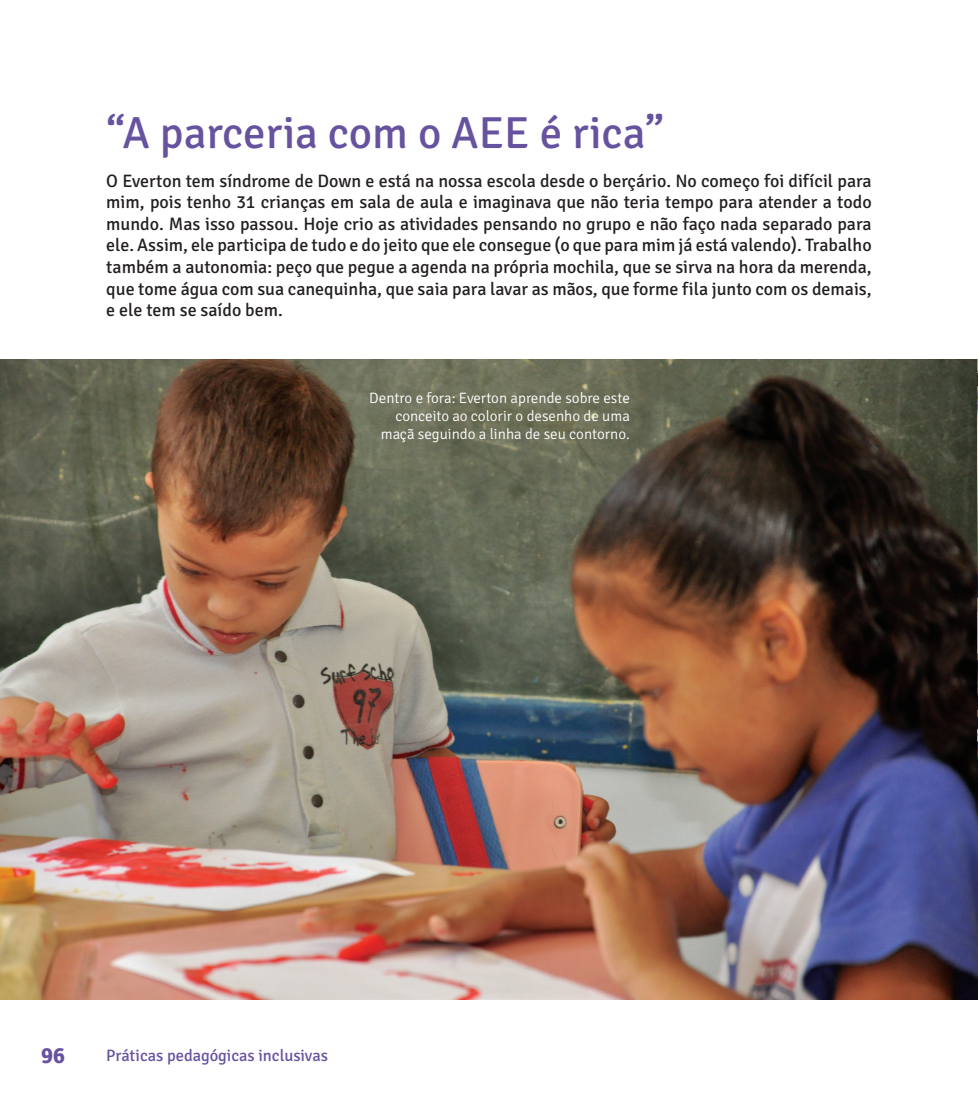
<style>
.page{position:relative;width:978px;height:1106px;background:#fff}
.page>*{position:absolute;margin:0;border:0;box-sizing:border-box;transform-origin:0 0}
.t1{font:45px "Signika";color:#67529f}
.t2{font:700 22.5px "Signika";color:#67529f}
.t3{font:18px/21.6px "Signika";color:#231f20;text-align:justify}
.t4{font:16.5px "Signika";color:#67529f}
.t5{font:300 15px/18px "Signika";color:#fff;text-align:right}
</style>
<div class="page">
<img style="left:0;top:359px;width:978px;height:640px">
<img style="left:977px;top:359px;width:1px;height:408px">
<p class="t1" style="left:106px;top:107px;width:559px">“A parceria com o AEE é rica”</p>
<p class="t3" style="left:106px;top:170px;width:767px">O Everton tem síndrome de Down e está na nossa escola desde o berçário. No começo foi difícil para mim, pois tenho 31 crianças em sala de aula e imaginava que não teria tempo para atender a todo mundo. Mas isso passou. Hoje crio as atividades pensando no grupo e não faço nada separado para ele. Assim, ele participa de tudo e do jeito que ele consegue (o que para mim já está valendo). Trabalho também a autonomia: peço que pegue a agenda na própria mochila, que se sirva na hora da merenda, que tome água com sua canequinha, que saia para lavar as mãos, que forme fila junto com os demais, e ele tem se saído bem.</p>
<p class="t5" style="left:369px;top:389px;width:262px">Dentro e fora: Everton aprende sobre este conceito ao colorir o desenho de uma maçã seguindo a linha de seu contorno.</p>
<p class="t2" style="left:41px;top:1042px;width:25px">96</p>
<p class="t4" style="left:106px;top:1045px;width:223px">Práticas pedagógicas inclusivas</p>
</div>
